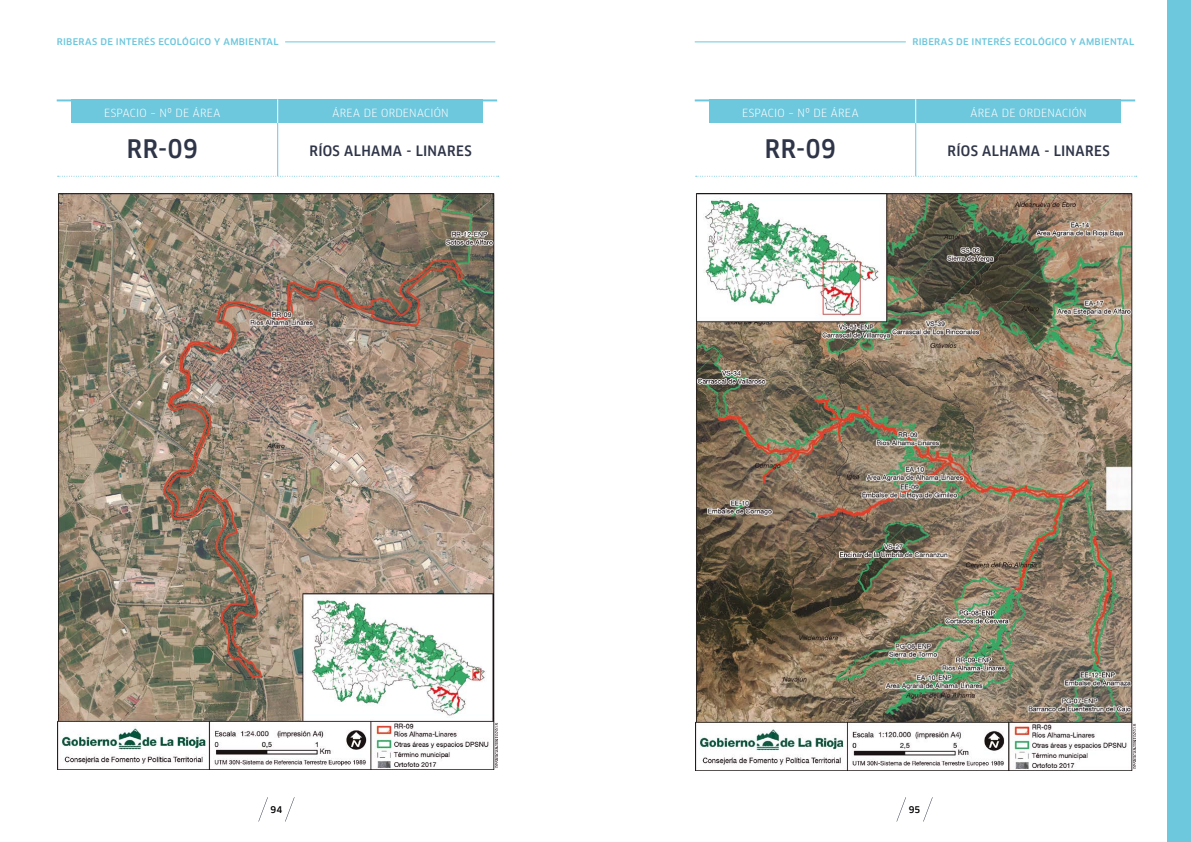
<style>
.page{position:relative;width:1191px;height:842px;background:#fff}
.page>*{position:absolute;margin:0;border:0;box-sizing:border-box;transform-origin:0 0}
.t1{font:500 25px "Clan Offc Pro Narr";letter-spacing:.02em;color:#2f3548}
.t2{font:500 14px "Clan Offc Pro Narr";letter-spacing:.03em;color:#2f3548}
.t3{font:11px "Clan Offc Pro Narr";letter-spacing:.02em;color:#fff}
.t4{font:500 9px "Clan Offc Pro";letter-spacing:.03em;color:#6dc7dd}
.t5{font:500 9px "Clan Offc Pro";color:#000}
</style>
<div class="page">
<svg style="left:258px;top:797px;width:10px;height:24px"></svg>
<svg style="left:285px;top:798px;width:9px;height:23px"></svg>
<svg style="left:896px;top:797px;width:10px;height:24px"></svg>
<svg style="left:923px;top:798px;width:9px;height:23px"></svg>
<div style="left:1167px;top:0;width:24px;height:842px;background:#6dc7dd"></div>
<hr style="left:694px;top:42px;width:212px;height:1px;background:#6dc7dd">
<hr style="left:285px;top:42px;width:210px;height:1px;background:#6dc7dd">
<div style="left:72px;top:100px;width:411px;height:23px;background:#6dc7dd"></div>
<img style="left:58px;top:194px;width:439px;height:576px">
<svg style="left:58px;top:176px;width:441px;height:1px"></svg>
<hr style="left:277px;top:123px;width:1px;height:53px;background:#6dc7dd">
<hr style="left:57px;top:99px;width:440px;height:2px;background:#6dc7dd">
<svg style="left:277px;top:99px;width:1px;height:24px"></svg>
<div style="left:710px;top:100px;width:411px;height:23px;background:#6dc7dd"></div>
<img style="left:695px;top:194px;width:440px;height:576px">
<svg style="left:695px;top:176px;width:441px;height:1px"></svg>
<hr style="left:915px;top:123px;width:1px;height:53px;background:#6dc7dd">
<hr style="left:694px;top:99px;width:441px;height:2px;background:#6dc7dd">
<svg style="left:915px;top:99px;width:1px;height:24px"></svg>
<p class="t4" style="left:57px;top:36px;width:223px">RIBERAS DE INTERÉS ECOLÓGICO Y AMBIENTAL</p>
<p class="t4" style="left:912px;top:36px;width:223px">RIBERAS DE INTERÉS ECOLÓGICO Y AMBIENTAL</p>
<p class="t3" style="left:104px;top:106px;width:118px">ESPACIO – Nº DE ÁREA</p>
<h1 class="t1" style="left:127px;top:134px;width:73px">RR-09</h1>
<p class="t3" style="left:332px;top:106px;width:118px">ÁREA DE ORDENACIÓN</p>
<h2 class="t2" style="left:309px;top:143px;width:163px">RÍOS ALHAMA - LINARES</h2>
<p class="t3" style="left:742px;top:106px;width:118px">ESPACIO – Nº DE ÁREA</p>
<h1 class="t1" style="left:765px;top:134px;width:73px">RR-09</h1>
<p class="t3" style="left:970px;top:106px;width:118px">ÁREA DE ORDENACIÓN</p>
<h2 class="t2" style="left:947px;top:143px;width:163px">RÍOS ALHAMA - LINARES</h2>
<p class="t5" style="left:270px;top:804px;width:13px">94</p>
<p class="t5" style="left:908px;top:804px;width:13px">95</p>
</div>
